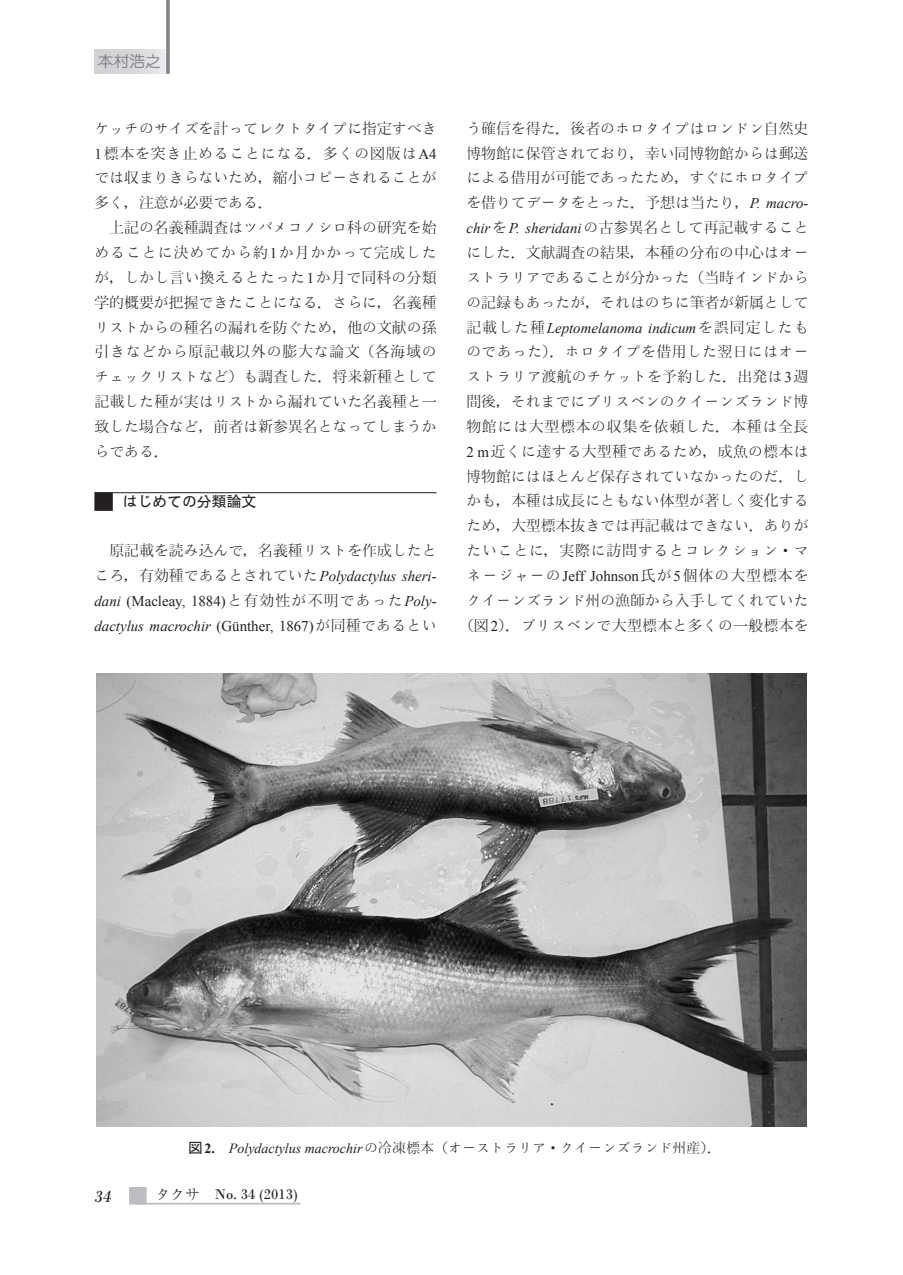
<style>
.page{position:relative;width:903px;height:1275px;background:#fff}
.page>*{position:absolute;margin:0;border:0;box-sizing:border-box;transform-origin:0 0}
.t1{font:italic 17.5px "Bodoni";color:#231f20}
.t2{font:15.75px "Jun 201 Pro";color:#808285}
.t3{font:14.88px/24.8px "Motoya Mincho W2 90 msp RKSJ H";color:#231f20;text-align:justify}
.t4{font:italic 14.88px/24.8px "Times New Roman";color:#231f20;text-align:justify}
.t5{font:14.88px "Bodoni";color:#231f20}
.t6{font:14.88px "Motoya Gothic W3 90 msp RKSJ H";color:#231f20}
.t7{font:14px "Motoya Mincho W2 90 msp RKSJ H";color:#231f20}
.s1{font-family:"Times New Roman"}
.s2{font-family:"Motoya Mincho W2 90 msp RKSJ H";font-style:normal}
.s3{font-style:normal}
.s4{font-family:"Times New Roman";font-style:italic}
.s5{font-family:"Motoya Gothic W3 90 msp RKSJ H"}
.s6{font-family:"Times New Roman";font-weight:700}
.s7{font-family:"Ryumin Pr 6";font-weight:300}
</style>
<div class="page">
<div style="left:94px;top:49px;width:76px;height:25px;background:linear-gradient(to right,#cccdcf,#e8e8ea)"></div>
<svg style="left:166px;top:0;width:4px;height:74px"></svg>
<div style="left:129px;top:1187px;width:18px;height:17px;background:#bcbdc0"></div>
<hr style="left:136px;top:1203px;width:165px;height:1px;background:#bcbdc0">
<div style="left:94px;top:492px;width:19px;height:19px;background:#231f20"></div>
<hr style="left:94px;top:492px;width:343px;height:1px;background:#231f20">
<img style="left:97px;top:674px;width:709px;height:452px">
<p class="t2" style="left:98px;top:49px;width:65px">本村浩之</p>
<p class="t3" style="left:94px;top:116px;width:344px">ケッチのサイズを計ってレクトタイプに指定すべき<span class="s1">1</span>標本を突き止めることになる．多くの図版は<span class="s1">A4</span>では収まりきらないため，縮小コピーされることが多く，注意が必要である．</p>
<p class="t3" style="left:94px;top:215px;width:344px;text-indent:15px">上記の名義種調査はツバメコノシロ科の研究を始めることに決めてから約<span class="s1">1</span>か月かかって完成したが，しかし言い換えるとたった<span class="s1">1</span>か月で同科の分類学的概要が把握できたことになる．さらに，名義種リストからの種名の漏れを防ぐため，他の文献の孫引きなどから原記載以外の膨大な論文（各海域のチェックリストなど）も調査した．将来新種として記載した種が実はリストから漏れていた名義種と一致した場合など，前者は新参異名となってしまうからである．</p>
<p class="t6" style="left:123px;top:493px;width:135px">はじめての分類論文</p>
<p class="t3" style="left:109px;top:538px;width:329px">原記載を読み込んで，名義種リストを作成したと</p>
<p class="t4" style="left:94px;top:563px;width:344px"><span class="s2">ころ，有効種であるとされていた</span>Polydactylus sheri&shy;dani <span class="s3">(Macleay, 1884)</span><span class="s2">と有効性が不明であった</span>Poly&shy;dactylus macrochir <span class="s3">(Günther, 1867)</span><span class="s2">が同種であるとい</span></p>
<p class="t3" style="left:466px;top:116px;width:344px">う確信を得た．後者のホロタイプはロンドン自然史博物館に保管されており，幸い同博物館からは郵送による借用が可能であったため，すぐにホロタイプを借りてデータをとった．予想は当たり，<span class="s4">P. macro&shy;chir</span>を<span class="s4">P. sheridani</span>の古参異名として再記載することにした．文献調査の結果，本種の分布の中心はオーストラリアであることが分かった（当時インドからの記録もあったが，それはのちに筆者が新属として</p>
<p class="t4" style="left:466px;top:315px;width:344px"><span class="s2">記載した種</span>Leptomelanoma indicum<span class="s2">を誤同定したも</span></p>
<p class="t3" style="left:459px;top:339px;width:351px;text-align:center">のであった）．ホロタイプを借用した翌日にはオーストラリア渡航のチケットを予約した．出発は<span class="s1">3</span>週間後，それまでにブリスベンのクイーンズランド博物館には大型標本の収集を依頼した．本種は全長<br><span class="s1">2 m</span>近くに達する大型種であるため，成魚の標本は博物館にはほとんど保存されていなかったのだ．しかも，本種は成長にともない体型が著しく変化するため，大型標本抜きでは再記載はできない．ありがたいことに，実際に訪問するとコレクション・マネージャーの<span class="s1">Jeff Johnson</span>氏が<span class="s1">5</span>個体の大型標本をクイーンズランド州の漁師から入手してくれていた（図<span class="s1">2</span>）．ブリスベンで大型標本と多くの一般標本を</p>
<p class="t7" style="left:189px;top:1140px;width:534px"><span class="s5">図</span><span class="s6">2.</span> <span class="s4">Polydactylus macrochir</span>の冷凍標本（オーストラリア・クイーンズランド州産）．</p>
<p class="t1" style="left:94px;top:1186px;width:19px">34</p>
<p class="t5" style="left:155px;top:1186px;width:144px"><span class="s7">タクサ　</span>No. 34 (2013)</p>
</div>
